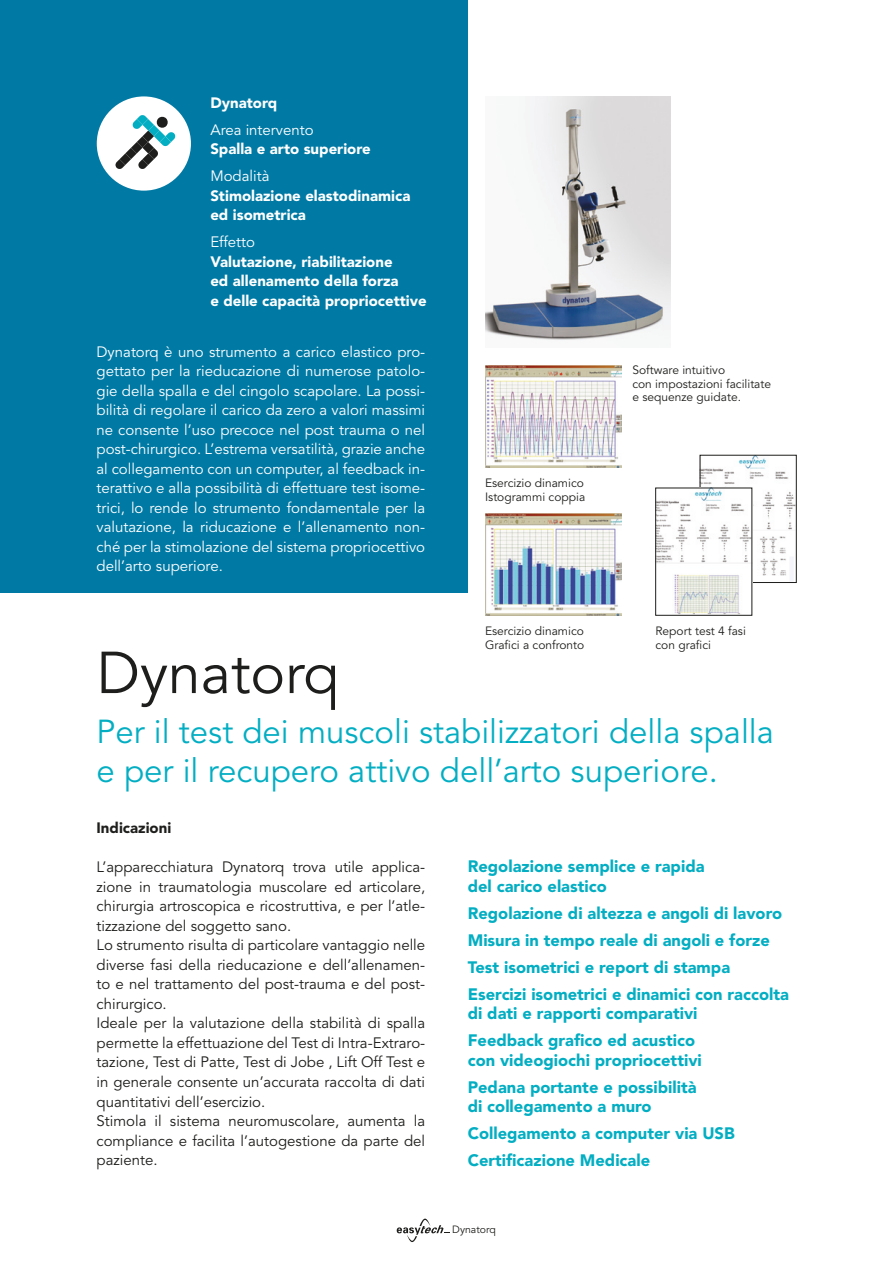
<style>
.page{position:relative;width:893px;height:1263px;background:#fff}
.page>*{position:absolute;margin:0;border:0;box-sizing:border-box;transform-origin:0 0}
.t1{font:58.5px "Avenir";color:#1e1e1c}
.t2{font:33px/39px "Avenir";color:#03aec3}
.t3{font:900 16.5px/27px "Avenir";color:#03aec3}
.t4{font:15px/19.5px "Avenir";color:#1d1d1b}
.t5{font:15px/19.5px "Avenir";color:#fff;text-align:justify}
.t6{font:900 15px/19.5px "Avenir";color:#fff}
.t7{font:900 15px "Avenir";color:#1e1e1c}
.t8{font:12px/13.5px "Avenir";color:#1e1e1c}
.t9{font:10.5px "Avenir";color:#1d1d1b}
</style>
<div class="page">
<div style="left:0;top:0;width:468px;height:593px;background:#007aa4"></div>
<div style="left:97px;top:96px;width:94px;height:95px;background:#fff;border-radius:50%"></div>
<svg style="left:116px;top:115px;width:59px;height:54px"></svg>
<svg style="left:397px;top:1218px;width:53px;height:24px"></svg>
<img style="left:485px;top:97px;width:186px;height:243px">
<img style="left:485px;top:365px;width:137px;height:102px">
<img style="left:485px;top:513px;width:137px;height:102px">
<img style="left:702px;top:457px;width:92px;height:124px">
<img style="left:657px;top:490px;width:93px;height:123px">
<p class="t6" style="left:210px;top:93px;width:68px">Dynatorq</p>
<p class="t5" style="left:210px;top:120px;width:105px">Area intervento</p>
<p class="t6" style="left:210px;top:139px;width:162px">Spalla e arto superiore</p>
<p class="t5" style="left:210px;top:167px;width:61px">Modalità</p>
<p class="t6" style="left:210px;top:186px;width:201px">Stimolazione elastodinamica ed isometrica</p>
<p class="t5" style="left:210px;top:233px;width:46px">Effetto</p>
<p class="t6" style="left:210px;top:252px;width:218px">Valutazione, riabilitazione<br>ed allenamento della forza<br>e delle capacità propriocettive</p>
<p class="t5" style="left:97px;top:342px;width:330px">Dynatorq è uno strumento a carico elastico pro&shy;gettato per la rieducazione di numerose patolo&shy;gie della spalla e del cingolo scapolare. La possi&shy;bilità di regolare il carico da zero a valori massimi ne consente l’uso precoce nel post trauma o nel post-chirurgico. L’estrema versatilità, grazie anche al collegamento con un computer, al feedback in&shy;terattivo e alla possibilità di effettuare test isome&shy;trici, lo rende lo strumento fondamentale per la valutazione, la riducazione e l’allenamento non&shy;ché per la stimolazione del sistema propriocettivo dell’arto superiore.</p>
<p class="t8" style="left:485px;top:477px;width:102px">Esercizio dinamico<br>Istogrammi coppia</p>
<p class="t8" style="left:632px;top:364px;width:140px">Software intuitivo<br>con impostazioni facilitate e sequenze guidate.</p>
<p class="t8" style="left:485px;top:625px;width:101px">Esercizio dinamico<br>Grafici a confronto</p>
<p class="t8" style="left:655px;top:625px;width:92px">Report test 4 fasi con grafici</p>
<h1 class="t1" style="left:97px;top:639px;width:244px">Dynatorq</h1>
<h2 class="t2" style="left:97px;top:713px;width:679px">Per il test dei muscoli stabilizzatori della spalla e per il recupero attivo dell’arto superiore.</h2>
<p class="t7" style="left:97px;top:819px;width:76px">Indicazioni</p>
<p class="t4" style="left:97px;top:858px;width:330px">L’apparecchiatura Dynatorq trova utile applica&shy;zione in traumatologia muscolare ed articolare, chirurgia artroscopica e ricostruttiva, e per l’atle&shy;tizzazione del soggetto sano.<br>Lo strumento risulta di particolare vantaggio nelle diverse fasi della rieducazione e dell’allenamen&shy;to e nel trattamento del post-trauma e del post&shy;chirurgico.<br>Ideale per la valutazione della stabilità di spalla permette la effettuazione del Test di Intra-Extraro&shy;tazione, Test di Patte, Test di Jobe , Lift Off Test e in generale consente un’accurata raccolta di dati quantitativi dell’esercizio.<br>Stimola il sistema neuromuscolare, aumenta la compliance e facilita l’autogestione da parte del paziente.</p>
<p class="t3" style="left:468px;top:857px;width:238px;line-height:19.5px">Regolazione semplice e rapida del carico elastico</p>
<p class="t3" style="left:468px;top:899px;width:323px">Regolazione di altezza e angoli di lavoro Misura in tempo reale di angoli e forze Test isometrici e report di stampa Esercizi isometrici e dinamici con raccolta</p>
<p class="t3" style="left:468px;top:1000px;width:231px">di dati e rapporti comparativi<br>Feedback grafico ed acustico</p>
<p class="t3" style="left:468px;top:1046px;width:236px">con videogiochi propriocettivi<br>Pedana portante e possibilità</p>
<p class="t3" style="left:468px;top:1093px;width:269px">di collegamento a muro<br>Collegamento a computer via USB<br>Certificazione Medicale</p>
<p class="t9" style="left:452px;top:1223px;width:45px">Dynatorq</p>
</div>
